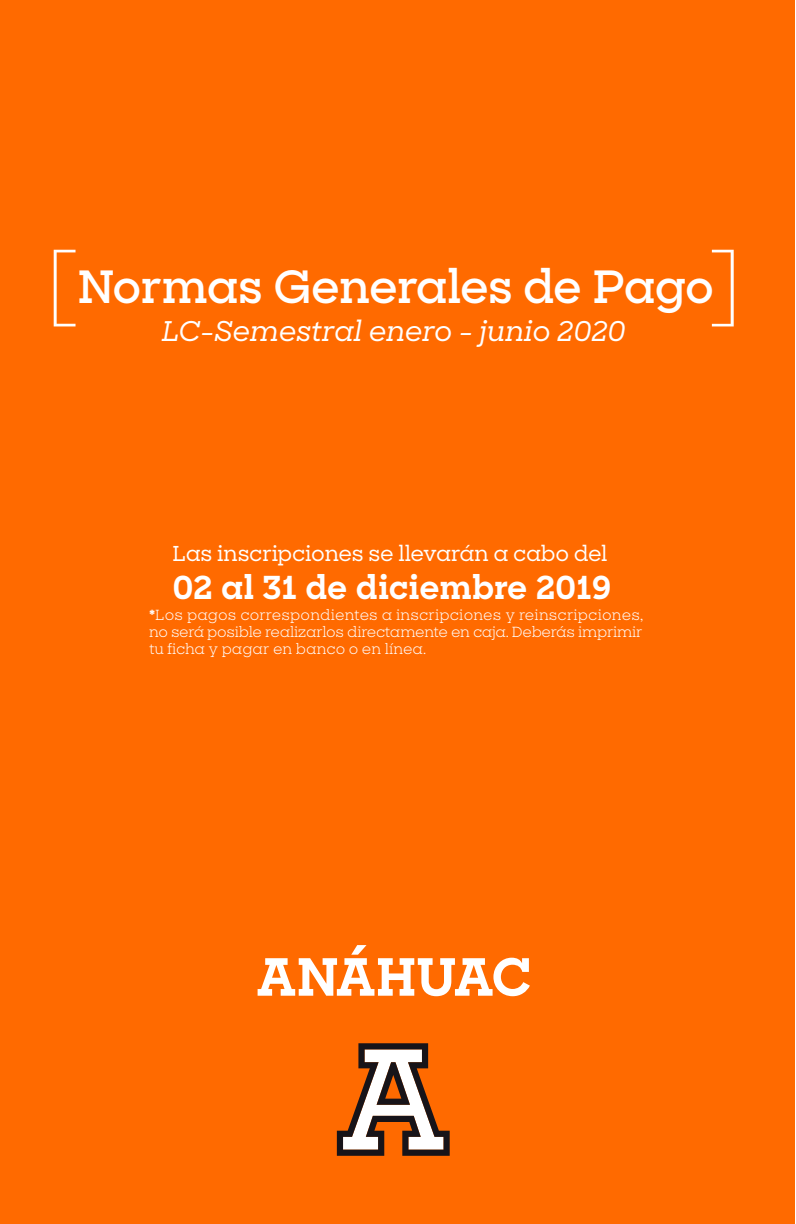
<style>
.page{position:relative;width:796px;height:1224px;background:#fff}
.page>*{position:absolute;margin:0;border:0;box-sizing:border-box;transform-origin:0 0}
.t1{font:600 44.6px "Sharp Slab";letter-spacing:-.015em;color:#fff}
.t2{font:700 31.8px "Sharp Slab";letter-spacing:.005em;color:#fff}
.t3{font:italic 500 27.2px "Sharp Slab";letter-spacing:-.005em;color:#fff}
.t4{font:500 20.6px "Sharp Slab";letter-spacing:-.015em;color:#fff}
.t5{font:14px/17px "Sharp Slab";letter-spacing:-.02em;color:#fff;text-align:justify}
.s1{font-weight:700}
</style>
<div class="page">
<div style="left:0;top:0;width:795px;height:1224px;background:#ff6a00"></div>
<svg style="left:54px;top:250px;width:22px;height:76px"></svg>
<svg style="left:712px;top:250px;width:22px;height:76px"></svg>
<svg style="left:337px;top:1043px;width:113px;height:113px"></svg>
<svg style="left:258px;top:945px;width:272px;height:51px"></svg>
<h1 class="t1" style="left:78px;top:255px;width:638px">Normas Generales de Pago</h1>
<h3 class="t3" style="left:162px;top:312px;width:465px">LC-Semestral enero - junio 2020</h3>
<h3 class="t4" style="left:172px;top:539px;width:437px">Las inscripciones se llevarán a cabo del</h3>
<h2 class="t2" style="left:172px;top:565px;width:441px">02 al 31 de diciembre 2019</h2>
<p class="t5" style="left:149px;top:606px;width:496px"><span class="s1">*</span>Los pagos correspondientes a inscripciones y reinscripciones, no será posible realizarlos directamente en caja. Deberás imprimir tu ficha y pagar en banco o en línea.</p>
</div>
